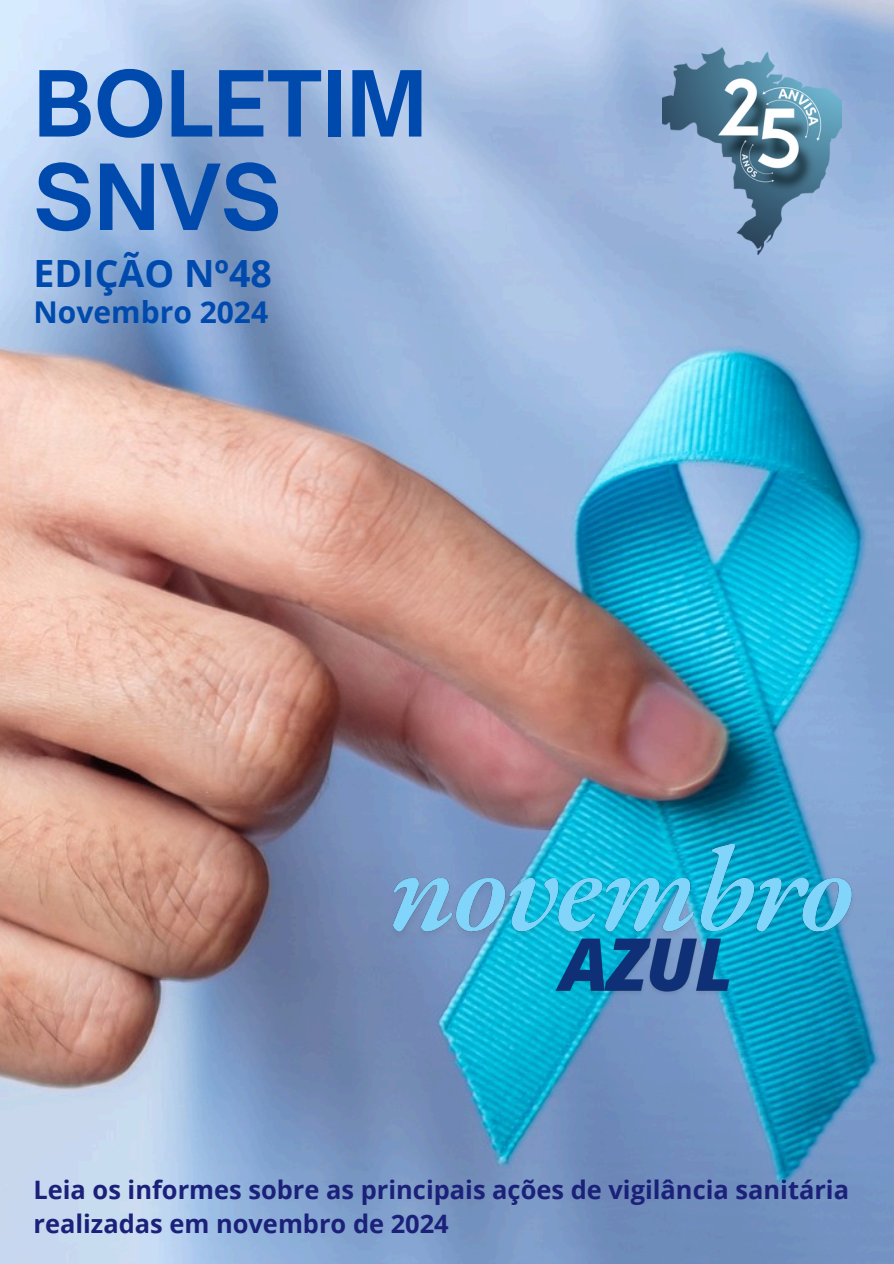
<style>
.page{position:relative;width:894px;height:1264px;background:#fff}
.page>*{position:absolute;margin:0;border:0;box-sizing:border-box;transform-origin:0 0}
.t1{font:700 87px/93.3px "Open Sauce One";color:#004aad}
.t2{font:700 37.5px "Open Sans";color:#004aad}
.t3{font:700 30px "Open Sans";color:#004aad}
.t4{font:700 25.5px/34.8px "Open Sans";color:#1b2179}
</style>
<div class="page">
<img style="left:0;top:0;width:893px;height:1263px">
<img style="left:661px;top:48px;width:179px;height:207px">
<img style="left:549px;top:992px;width:188px;height:20px">
<img style="left:381px;top:807px;width:480px;height:159px">
<img style="left:374px;top:814px;width:457px;height:135px">
<img style="left:397px;top:911px;width:459px;height:81px">
<h4 class="t1" style="left:33px;top:57px;width:395px">BOLETIM<br>SNVS</h4>
<h5 class="t2" style="left:33px;top:246px;width:240px">EDIÇÃO Nº48</h5>
<p class="t3" style="left:33px;top:290px;width:236px">Novembro 2024</p>
<p class="t4" style="left:33px;top:1171px;width:816px">Leia os informes sobre as principais ações de vigilância sanitária realizadas em novembro de 2024</p>
</div>
